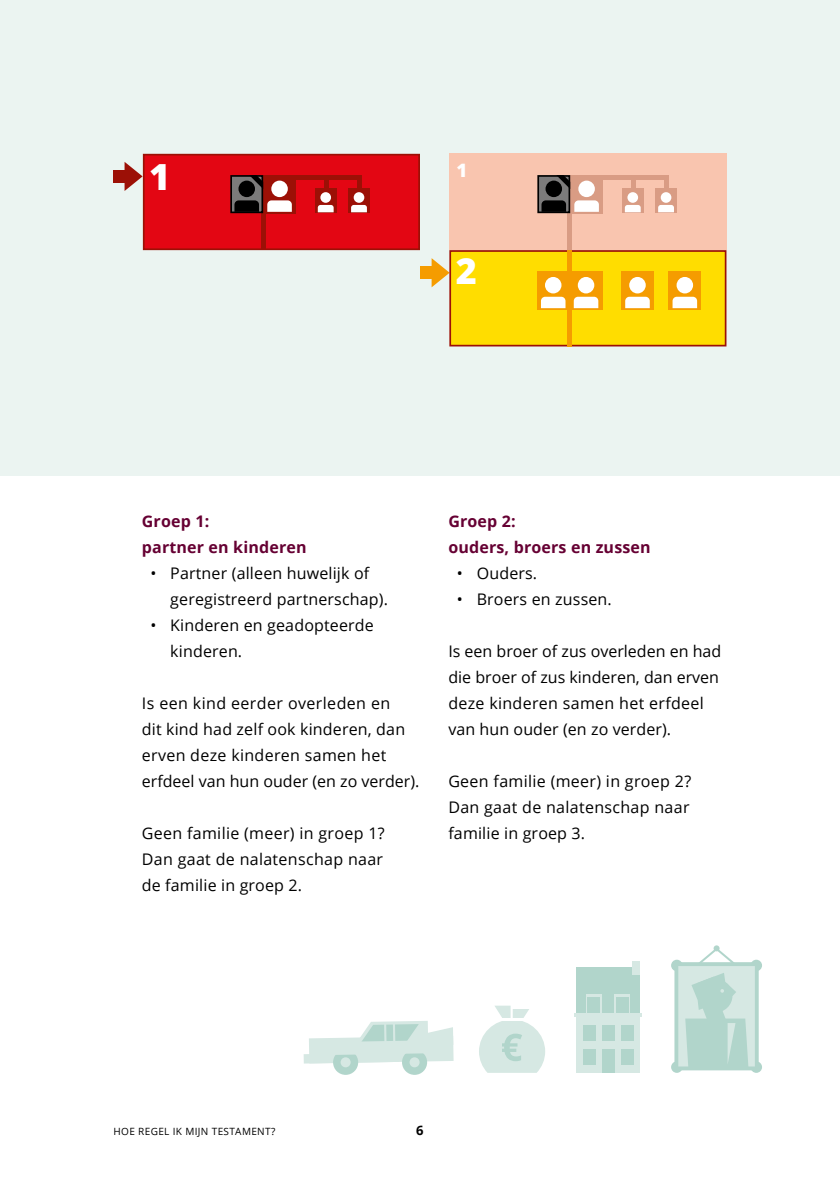
<style>
.page{position:relative;width:840px;height:1191px;background:#fff}
.page>*{position:absolute;margin:0;border:0;box-sizing:border-box;transform-origin:0 0}
.t1{font:800 36px "Open Sans";color:#fff}
.t2{font:800 18.6px "Open Sans";color:#fff}
.t3{font:16px/26px "Open Sans";letter-spacing:.01em;color:#000}
.t4{font:700 16px/26px "Open Sans";letter-spacing:.01em;color:#603}
.t5{font:700 13px "Open Sans";color:#000}
.t6{font:10px "Open Sans";letter-spacing:.035em;color:#000}
</style>
<div class="page">
<div style="left:0;top:0;width:839px;height:475px;background:#ebf4f1"></div>
<svg style="left:479px;top:1005px;width:66px;height:67px"></svg>
<div style="left:576px;top:1009px;width:63px;height:63px;background:#d6e8e3"></div>
<div style="left:576px;top:967px;width:63px;height:46px;background:#b1d5cb"></div>
<div style="left:632px;top:961px;width:7px;height:14px;background:#d6e8e3"></div>
<svg style="left:614px;top:994px;width:16px;height:18px"></svg>
<hr style="left:616px;top:997px;width:12px;height:4px;background:#b1d5cb">
<div style="left:616px;top:1002px;width:12px;height:11px;background:#b1d5cb"></div>
<svg style="left:586px;top:994px;width:15px;height:18px"></svg>
<hr style="left:587px;top:997px;width:12px;height:4px;background:#b1d5cb">
<div style="left:587px;top:1002px;width:12px;height:11px;background:#b1d5cb"></div>
<hr style="left:620px;top:1025px;width:13px;height:4px;background:#b1d5cb">
<div style="left:620px;top:1031px;width:13px;height:10px;background:#b1d5cb"></div>
<hr style="left:620px;top:1049px;width:13px;height:4px;background:#b1d5cb">
<div style="left:620px;top:1054px;width:13px;height:11px;background:#b1d5cb"></div>
<hr style="left:582px;top:1025px;width:13px;height:4px;background:#b1d5cb">
<div style="left:582px;top:1031px;width:13px;height:10px;background:#b1d5cb"></div>
<hr style="left:601px;top:1025px;width:13px;height:4px;background:#b1d5cb">
<div style="left:601px;top:1031px;width:13px;height:10px;background:#b1d5cb"></div>
<hr style="left:582px;top:1049px;width:13px;height:4px;background:#b1d5cb">
<div style="left:582px;top:1054px;width:13px;height:11px;background:#b1d5cb"></div>
<svg style="left:574px;top:1012px;width:67px;height:4px"></svg>
<hr style="left:601px;top:1049px;width:13px;height:4px;background:#b1d5cb">
<div style="left:601px;top:1054px;width:13px;height:18px;background:#b1d5cb"></div>
<div style="left:401px;top:1049px;width:26px;height:26px;background:#b1d5cb;border-radius:50%"></div>
<div style="left:409px;top:1057px;width:10px;height:10px;background:#d6e8e3;border-radius:50%"></div>
<div style="left:333px;top:1049px;width:25px;height:26px;background:#b1d5cb;border-radius:50%"></div>
<div style="left:340px;top:1057px;width:10px;height:10px;background:#d6e8e3;border-radius:50%"></div>
<svg style="left:303px;top:1021px;width:150px;height:42px"></svg>
<div style="left:750px;top:959px;width:11px;height:12px;background:#b1d5cb;border-radius:50%"></div>
<svg style="left:670px;top:959px;width:12px;height:12px"></svg>
<div style="left:750px;top:1061px;width:11px;height:11px;background:#b1d5cb;border-radius:50%"></div>
<svg style="left:670px;top:1061px;width:12px;height:11px"></svg>
<svg style="left:674px;top:945px;width:84px;height:125px;background:#c8e1da"></svg>
<svg style="left:124px;top:162px;width:18px;height:29px"></svg>
<div style="left:113px;top:170px;width:14px;height:13px;background:#9c1006"></div>
<div style="left:143px;top:154px;width:277px;height:96px;background:#e30613;border:2px solid #9c1006"></div>
<div style="left:356px;top:175px;width:5px;height:19px;background:#9c1006"></div>
<div style="left:291px;top:175px;width:70px;height:5px;background:#9c1006"></div>
<div style="left:348px;top:189px;width:21px;height:24px;background:#9c1006"></div>
<div style="left:353px;top:192px;width:11px;height:11px;background:#fff;border-radius:50%"></div>
<svg style="left:351px;top:205px;width:16px;height:7px"></svg>
<hr style="left:261px;top:212px;width:4px;height:38px;background:#9c1006">
<div style="left:263px;top:175px;width:33px;height:38px;background:#9c1006"></div>
<div style="left:271px;top:181px;width:17px;height:16px;background:#fff;border-radius:50%"></div>
<svg style="left:267px;top:200px;width:25px;height:12px"></svg>
<div style="left:231px;top:176px;width:31px;height:36px;background:#7c7b7b"></div>
<svg style="left:249px;top:178px;width:11px;height:8px"></svg>
<div style="left:230px;top:175px;width:33px;height:38px;border:2px solid #000"></div>
<div style="left:238px;top:181px;width:17px;height:16px;background:#000;border-radius:50%"></div>
<svg style="left:234px;top:200px;width:25px;height:12px"></svg>
<div style="left:323px;top:175px;width:5px;height:19px;background:#9c1006"></div>
<div style="left:315px;top:189px;width:21px;height:24px;background:#9c1006"></div>
<div style="left:320px;top:192px;width:11px;height:11px;background:#fff;border-radius:50%"></div>
<svg style="left:317px;top:205px;width:16px;height:7px"></svg>
<svg style="left:431px;top:258px;width:18px;height:29px"></svg>
<div style="left:420px;top:266px;width:13px;height:13px;background:#f59c00"></div>
<div style="left:449px;top:154px;width:277px;height:96px;background:#f9c5af"></div>
<div style="left:663px;top:175px;width:5px;height:19px;background:#d99c84"></div>
<div style="left:597px;top:175px;width:71px;height:5px;background:#d99c84"></div>
<div style="left:655px;top:189px;width:21px;height:24px;background:#d99c84"></div>
<div style="left:660px;top:192px;width:11px;height:11px;background:#fff;border-radius:50%"></div>
<svg style="left:658px;top:205px;width:15px;height:7px"></svg>
<div style="left:567px;top:212px;width:5px;height:38px;background:#d99c84"></div>
<div style="left:570px;top:175px;width:32px;height:38px;background:#d99c84"></div>
<div style="left:578px;top:181px;width:16px;height:16px;background:#fff;border-radius:50%"></div>
<svg style="left:574px;top:200px;width:24px;height:12px"></svg>
<div style="left:538px;top:176px;width:31px;height:36px;background:#7c7b7b"></div>
<svg style="left:556px;top:178px;width:11px;height:11px"></svg>
<div style="left:537px;top:175px;width:33px;height:38px;border:2px solid #000"></div>
<div style="left:545px;top:181px;width:16px;height:16px;background:#000;border-radius:50%"></div>
<svg style="left:541px;top:200px;width:24px;height:12px"></svg>
<div style="left:630px;top:175px;width:5px;height:19px;background:#d99c84"></div>
<div style="left:621px;top:189px;width:22px;height:24px;background:#d99c84"></div>
<div style="left:627px;top:192px;width:10px;height:11px;background:#fff;border-radius:50%"></div>
<svg style="left:624px;top:205px;width:16px;height:7px"></svg>
<div style="left:449px;top:250px;width:277px;height:96px;background:#fd0;border:2px solid #9c1006"></div>
<div style="left:620px;top:271px;width:33px;height:38px;background:#f59c00"></div>
<div style="left:629px;top:277px;width:16px;height:16px;background:#fff;border-radius:50%"></div>
<svg style="left:625px;top:297px;width:24px;height:11px"></svg>
<div style="left:668px;top:271px;width:32px;height:38px;background:#f59c00"></div>
<div style="left:676px;top:277px;width:16px;height:16px;background:#fff;border-radius:50%"></div>
<svg style="left:672px;top:297px;width:24px;height:11px"></svg>
<div style="left:536px;top:271px;width:33px;height:38px;background:#f59c00"></div>
<div style="left:544px;top:277px;width:17px;height:16px;background:#fff;border-radius:50%"></div>
<svg style="left:540px;top:297px;width:25px;height:11px"></svg>
<div style="left:569px;top:271px;width:33px;height:38px;background:#f59c00"></div>
<div style="left:577px;top:277px;width:17px;height:16px;background:#fff;border-radius:50%"></div>
<svg style="left:573px;top:297px;width:25px;height:11px"></svg>
<div style="left:567px;top:250px;width:5px;height:21px;background:#f59c00"></div>
<hr style="left:567px;top:309px;width:4px;height:38px;background:#f59c00">
<h1 class="t1" style="left:149px;top:150px;width:23px">1</h1>
<p class="t2" style="left:456px;top:156px;width:12px">1</p>
<h1 class="t1" style="left:455px;top:243px;width:23px">2</h1>
<p class="t4" style="left:142px;top:508px;width:166px">Groep 1:<br>partner en kinderen</p>
<p class="t3" style="left:170px;top:560px;width:219px;text-indent:-20px">• Partner (alleen huwelijk of geregistreerd partnerschap).</p>
<p class="t3" style="left:170px;top:612px;width:205px;text-indent:-20px">• Kinderen en geadopteerde kinderen.</p>
<p class="t3" style="left:142px;top:690px;width:279px">Is een kind eerder overleden en<br>dit kind had zelf ook kinderen, dan erven deze kinderen samen het erfdeel van hun ouder (en zo verder).</p>
<p class="t3" style="left:142px;top:820px;width:244px;text-align:justify">Geen familie (meer) in groep 1?<br>Dan gaat de nalatenschap naar de familie in groep 2.</p>
<p class="t4" style="left:448px;top:508px;width:204px">Groep 2:<br>ouders, broers en zussen</p>
<p class="t3" style="left:456px;top:560px;width:82px">• Ouders.</p>
<p class="t3" style="left:456px;top:586px;width:156px">• Broers en zussen.</p>
<p class="t3" style="left:448px;top:638px;width:274px">Is een broer of zus overleden en had die broer of zus kinderen, dan erven deze kinderen samen het erfdeel van hun ouder (en zo verder).</p>
<p class="t3" style="left:448px;top:768px;width:244px;text-align:justify">Geen familie (meer) in groep 2?<br>Dan gaat de nalatenschap naar familie in groep 3.</p>
<p class="t6" style="left:113px;top:1124px;width:163px">HOE REGEL IK MIJN TESTAMENT?</p>
<p class="t5" style="left:416px;top:1121px;width:9px">6</p>
</div>
